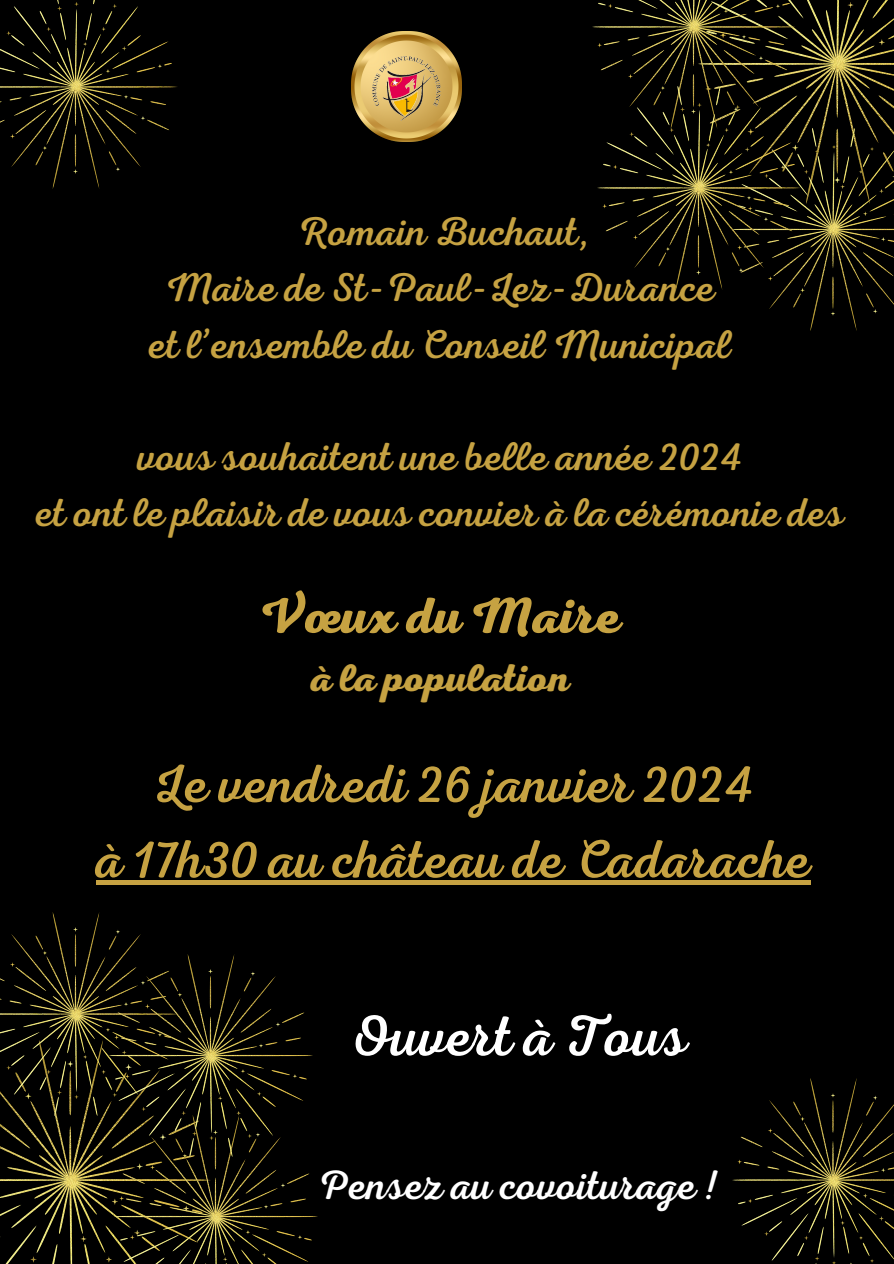
<style>
.page{position:relative;width:894px;height:1264px;background:#fff}
.page>*{position:absolute;margin:0;border:0;box-sizing:border-box;transform-origin:0 0}
.t1{font:57.9px "RTL Adam Script Regular";color:#fff}
.t2{font:54px "RTL Adam Script Regular";color:#c6a242}
.t3{font:51px "RTL Adam Script Bold";color:#c6a242}
.t4{font:41.4px "RTL Adam Script Regular";color:#fff}
.t5{font:40.5px "RTL Adam Script Regular";color:#c6a242}
.t6{font:39px "RTL Adam Script Bold";color:#c6a242}
</style>
<div class="page">
<div style="left:0;top:0;width:893px;height:1263px;background:#000"></div>
<img style="left:351px;top:32px;width:110px;height:110px">
<img style="left:369px;top:53px;width:74px;height:67px">
<img style="left:0;top:1115px;width:114px;height:148px">
<img style="left:0;top:912px;width:141px;height:203px">
<img style="left:114px;top:1156px;width:203px;height:107px">
<img style="left:110px;top:954px;width:202px;height:202px">
<div style="left:96px;top:880px;width:714px;height:5px;background:#c6a242"></div>
<img style="left:794px;top:0;width:99px;height:128px">
<img style="left:769px;top:128px;width:124px;height:203px">
<img style="left:592px;top:0;width:202px;height:87px">
<img style="left:597px;top:87px;width:202px;height:202px">
<img style="left:0;top:0;width:177px;height:188px">
<img style="left:732px;top:1078px;width:161px;height:185px">
<p class="t5" style="left:297px;top:208px;width:294px">Romain Buchaut,</p>
<p class="t5" style="left:165px;top:264px;width:551px">Maire de St-Paul-Lez-Durance</p>
<p class="t5" style="left:149px;top:321px;width:583px">et l’ensemble du Conseil Municipal</p>
<p class="t5" style="left:137px;top:433px;width:606px">vous souhaitent une belle année 2024</p>
<p class="t5" style="left:36px;top:489px;width:809px">et ont le plaisir de vous convier à la cérémonie des</p>
<p class="t3" style="left:259px;top:586px;width:362px">Vœux du Maire</p>
<p class="t6" style="left:310px;top:656px;width:260px">à la population</p>
<p class="t2" style="left:152px;top:753px;width:602px">Le vendredi 26 janvier 2024</p>
<p class="t2" style="left:96px;top:828px;width:715px">à 17h30 au château de Cadarache</p>
<p class="t1" style="left:349px;top:1002px;width:340px">Ouvert à Tous</p>
<p class="t4" style="left:317px;top:1161px;width:403px">Pensez au covoiturage !</p>
</div>
